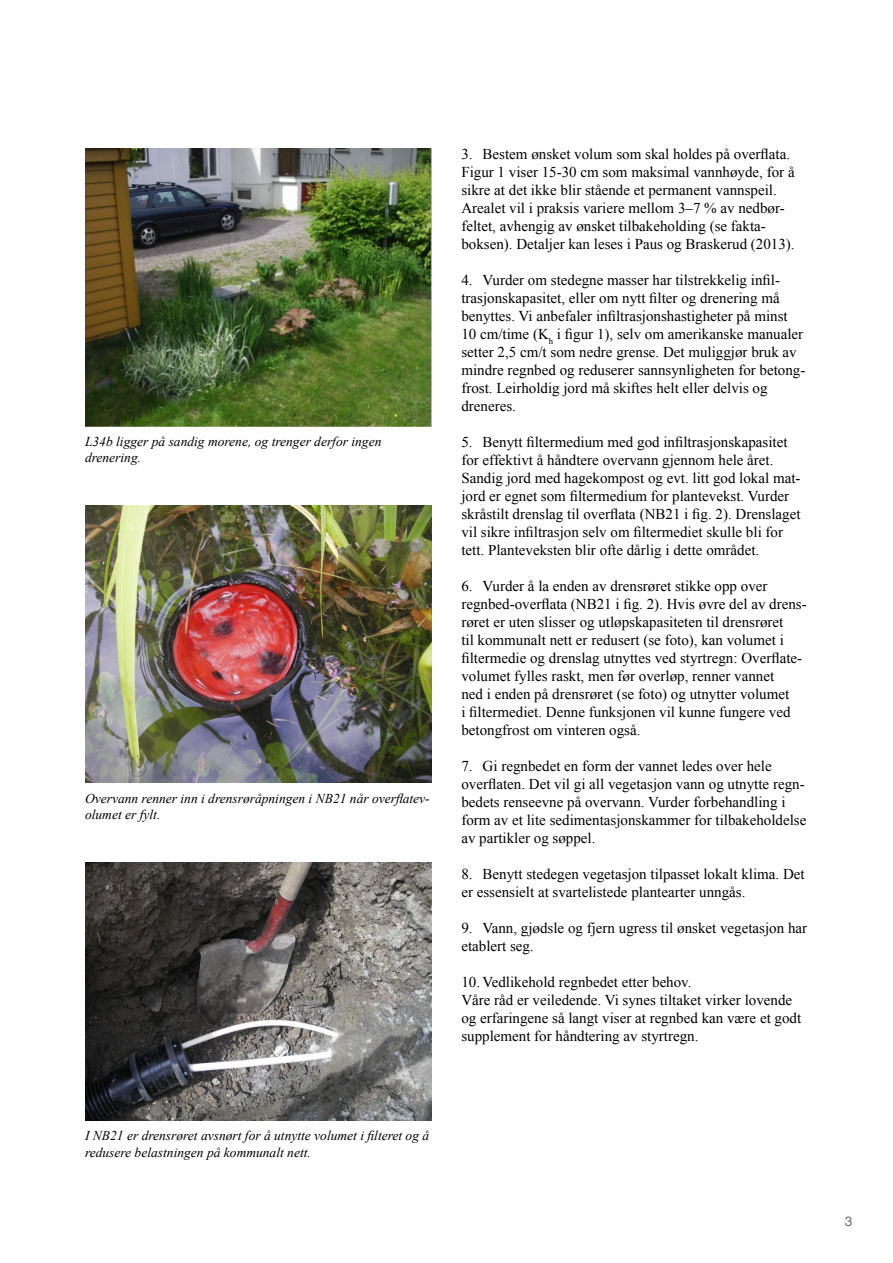
<style>
.page{position:relative;width:893px;height:1263px;background:#fff}
.page>*{position:absolute;margin:0;border:0;box-sizing:border-box;transform-origin:0 0}
.t1{font:15px/18px "Times New Roman";color:#000}
.t2{font:italic 13.5px/16.2px "Times New Roman";color:#000}
.t3{font:13.5px "Helvetica LT Std";color:#6d6e71}
</style>
<div class="page">
<img style="left:85px;top:149px;width:347px;height:277px">
<img style="left:85px;top:862px;width:347px;height:258px">
<img style="left:85px;top:505px;width:347px;height:278px">
<p class="t2" style="left:85px;top:433px;width:298px">L34b ligger på sandig morene, og trenger derfor ingen drenering.</p>
<p class="t2" style="left:85px;top:790px;width:346px">Overvann renner inn i drensrøråpningen i NB21 når overflatev&shy;olumet er fylt.</p>
<p class="t1" style="left:461px;top:145px;width:335px">3. Bestem ønsket volum som skal holdes på overflata.<br>Figur 1 viser 15-30 cm som maksimal vannhøyde, for å sikre at det ikke blir stående et permanent vannspeil.<br>Arealet vil i praksis variere mellom 3–7 % av nedbør&shy;feltet, avhengig av ønsket tilbakeholding (se fakta&shy;boksen). Detaljer kan leses i Paus og Braskerud (2013).</p>
<p class="t1" style="left:461px;top:271px;width:346px">4. Vurder om stedegne masser har tilstrekkelig infil&shy;trasjonskapasitet, eller om nytt filter og drenering må benyttes. Vi anbefaler infiltrasjonshastigheter på minst 10 cm/time (K<sub>h</sub> i figur 1), selv om amerikanske manualer setter 2,5 cm/t som nedre grense. Det muliggjør bruk av mindre regnbed og reduserer sannsynligheten for betong&shy;frost. Leirholdig jord må skiftes helt eller delvis og dreneres.</p>
<p class="t1" style="left:461px;top:433px;width:341px">5. Benytt filtermedium med god infiltrasjonskapasitet for effektivt å håndtere overvann gjennom hele året.<br>Sandig jord med hagekompost og evt. litt god lokal mat&shy;jord er egnet som filtermedium for plantevekst. Vurder skråstilt drenslag til overflata (NB21 i fig. 2). Drenslaget vil sikre infiltrasjon selv om filtermediet skulle bli for tett. Planteveksten blir ofte dårlig i dette området.</p>
<p class="t1" style="left:461px;top:577px;width:347px">6. Vurder å la enden av drensrøret stikke opp over regnbed-overflata (NB21 i fig. 2). Hvis øvre del av drens&shy;røret er uten slisser og utløpskapasiteten til drensrøret<br>til kommunalt nett er redusert (se foto), kan volumet i filtermedie og drenslag utnyttes ved styrtregn: Overflate&shy;volumet fylles raskt, men før overløp, renner vannet<br>ned i enden på drensrøret (se foto) og utnytter volumet<br>i filtermediet. Denne funksjonen vil kunne fungere ved betongfrost om vinteren også.</p>
<p class="t1" style="left:461px;top:757px;width:346px">7. Gi regnbedet en form der vannet ledes over hele overflaten. Det vil gi all vegetasjon vann og utnytte regn&shy;bedets renseevne på overvann. Vurder forbehandling i form av et lite sedimentasjonskammer for tilbakeholdelse av partikler og søppel.</p>
<p class="t1" style="left:461px;top:865px;width:345px">8. Benytt stedegen vegetasjon tilpasset lokalt klima. Det er essensielt at svartelistede plantearter unngås.</p>
<p class="t1" style="left:461px;top:919px;width:347px">9. Vann, gjødsle og fjern ugress til ønsket vegetasjon har etablert seg.</p>
<p class="t1" style="left:461px;top:973px;width:341px">10. Vedlikehold regnbedet etter behov.<br>Våre råd er veiledende. Vi synes tiltaket virker lovende og erfaringene så langt viser at regnbed kan være et godt supplement for håndtering av styrtregn.</p>
<p class="t2" style="left:85px;top:1127px;width:346px">I NB21 er drensrøret avsnørt for å utnytte volumet i filteret og å redusere belastningen på kommunalt nett.</p>
<p class="t3" style="left:845px;top:1213px;width:9px">3</p>
</div>
